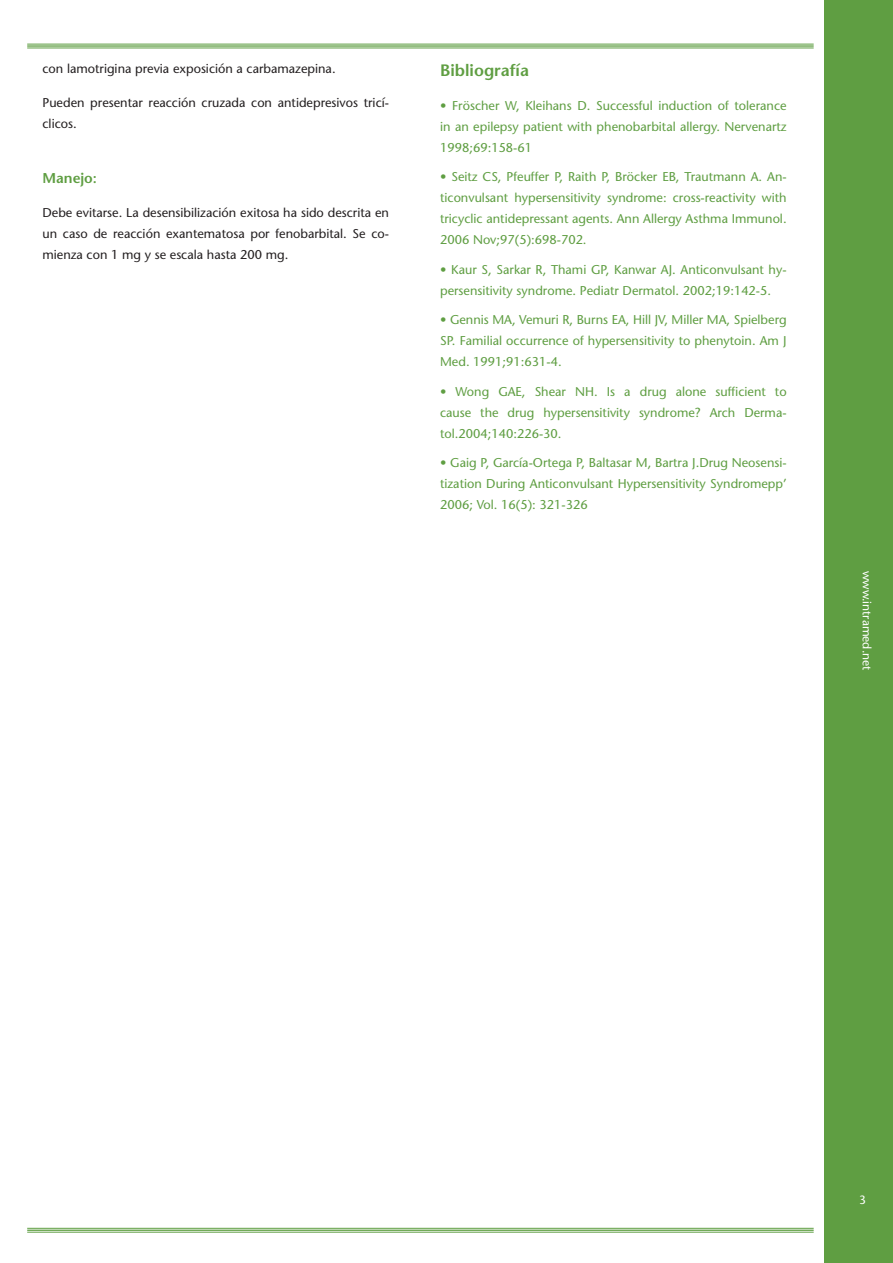
<style>
.page{position:relative;width:893px;height:1263px;background:#fff}
.page>*{position:absolute;margin:0;border:0;box-sizing:border-box;transform-origin:0 0}
.t1{font:600 16.5px "Stone Sans";color:#5f9e42}
.t2{font:600 14.25px "Stone Sans";color:#5f9e42}
.t3{font:12.75px/21px "Stone Sans";color:#5f9e42;text-align:justify}
.t4{font:12.75px/21px "Stone Sans";color:#231f20}
.t5{font:12px "Stone Sans";color:#fff}
</style>
<div class="page">
<div style="left:825px;top:0;width:68px;height:1263px;background:#5f9e42"></div>
<hr style="left:27px;top:44px;width:787px;height:1px;background:#5e9e42">
<hr style="left:27px;top:45px;width:787px;height:2px;background:#5e9e42">
<hr style="left:27px;top:48px;width:787px;height:1px;background:#5e9e42">
<hr style="left:27px;top:1228px;width:787px;height:1px;background:#5e9e42">
<hr style="left:27px;top:1229px;width:787px;height:2px;background:#5e9e42">
<hr style="left:27px;top:1232px;width:787px;height:1px;background:#5e9e42">
<p class="t4" style="left:43px;top:58px;width:295px">con lamotrigina previa exposición a carbamazepina.</p>
<p class="t4" style="left:43px;top:92px;width:348px">Pueden presentar reacción cruzada con antidepresivos tricí&shy;clicos.</p>
<p class="t2" style="left:43px;top:169px;width:56px">Manejo:</p>
<p class="t4" style="left:43px;top:202px;width:348px;text-align:justify">Debe evitarse. La desensibilización exitosa ha sido descrita en un caso de reacción exantematosa por fenobarbital. Se co&shy;mienza con 1 mg y se escala hasta 200 mg.</p>
<p class="t1" style="left:440px;top:60px;width:90px">Bibliografía</p>
<p class="t3" style="left:440px;top:95px;width:348px">• Fröscher W, Kleihans D. Successful induction of tolerance in an epilepsy patient with phenobarbital allergy. Nervenartz 1998;69:158-61</p>
<p class="t3" style="left:440px;top:166px;width:348px">• Seitz CS, Pfeuffer P, Raith P, Bröcker EB, Trautmann A. An&shy;ticonvulsant hypersensitivity syndrome: cross-reactivity with tricyclic antidepressant agents. Ann Allergy Asthma Immunol.<br>2006 Nov;97(5):698-702.</p>
<p class="t3" style="left:440px;top:259px;width:348px">• Kaur S, Sarkar R, Thami GP, Kanwar AJ. Anticonvulsant hy&shy;persensitivity syndrome. Pediatr Dermatol. 2002;19:142-5.</p>
<p class="t3" style="left:440px;top:309px;width:348px">• Gennis MA, Vemuri R, Burns EA, Hill JV, Miller MA, Spielberg SP. Familial occurrence of hypersensitivity to phenytoin. Am J Med. 1991;91:631-4.</p>
<p class="t3" style="left:440px;top:381px;width:348px">• Wong GAE, Shear NH. Is a drug alone sufficient to cause the drug hypersensitivity syndrome? Arch Derma&shy;tol.2004;140:226-30.</p>
<p class="t3" style="left:440px;top:452px;width:348px">• Gaig P, García-Ortega P, Baltasar M, Bartra J.Drug Neosensi&shy;tization During Anticonvulsant Hypersensitivity Syndromepp’ 2006; Vol. 16(5): 321-326</p>
<p class="t5" style="left:874px;top:571px;width:101px;rotate:90deg">www.intramed.net</p>
</div>
